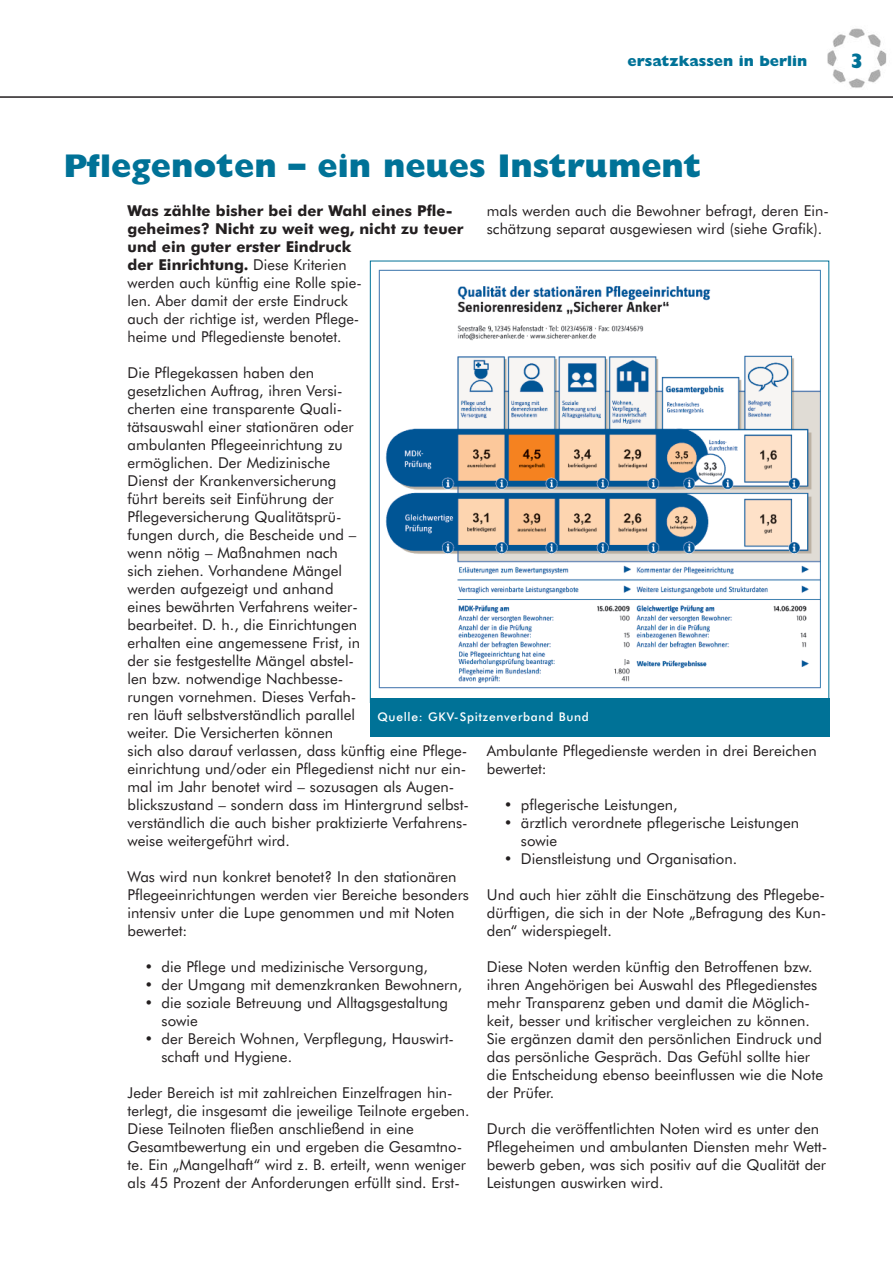
<style>
.page{position:relative;width:893px;height:1263px;background:#fff}
.page>*{position:absolute;margin:0;border:0;box-sizing:border-box;transform-origin:0 0}
.t1{font:800 33px "Gill Sans";color:#007297}
.t2{font:800 21px "Gill Sans";color:#007297}
.t3{font:15px/18px "Futura BT";color:#231f20}
.t4{font:800 15px "Gill Sans";color:#007297}
.t5{font:500 12px "Futura BT";letter-spacing:.06em;color:#fff}
.s1{font-weight:700}
</style>
<div class="page">
<img style="left:827px;top:28px;width:60px;height:60px">
<hr style="left:0;top:96px;width:893px;height:2px;background:#231f20">
<img style="left:378px;top:269px;width:443px;height:420px">
<div style="left:370px;top:699px;width:459px;height:38px;background:#007297"></div>
<p class="t4" style="left:628px;top:56px;width:181px">ersatzkassen in berlin</p>
<h2 class="t2" style="left:850px;top:53px;width:16px">3</h2>
<h1 class="t1" style="left:64px;top:153px;width:639px">Pflegenoten – ein neues Instrument</h1>
<p class="t3" style="left:128px;top:203px;width:338px"><span class="s1">Was zählte bisher bei der Wahl eines Pfle&shy;geheimes? Nicht zu weit weg, nicht zu teuer und ein guter erster Eindruck<br>der Einrichtung.</span> Diese Kriterien<br>werden auch künftig eine Rolle spie-<br>len. Aber damit der erste Eindruck<br>auch der richtige ist, werden Pflege-<br>heime und Pflegedienste benotet.</p>
<p class="t3" style="left:128px;top:365px;width:343px">Die Pflegekassen haben den<br>gesetzlichen Auftrag, ihren Versi-<br>cherten eine transparente Quali-<br>tätsauswahl einer stationären oder<br>ambulanten Pflegeeinrichtung zu<br>ermöglichen. Der Medizinische<br>Dienst der Krankenversicherung<br>führt bereits seit Einführung der<br>Pflegeversicherung Qualitätsprü-<br>fungen durch, die Bescheide und –<br>wenn nötig – Maßnahmen nach<br>sich ziehen. Vorhandene Mängel<br>werden aufgezeigt und anhand<br>eines bewährten Verfahrens weiter-<br>bearbeitet. D. h., die Einrichtungen<br>erhalten eine angemessene Frist, in<br>der sie festgestellte Mängel abstel-<br>len bzw. notwendige Nachbesse-<br>rungen vornehmen. Dieses Verfah-<br>ren läuft selbstverständlich parallel<br>weiter. Die Versicherten können<br>sich also darauf verlassen, dass künftig eine Pflege&shy;einrichtung und/oder ein Pflegedienst nicht nur ein&shy;mal im Jahr benotet wird – sozusagen als Augen&shy;blickszustand – sondern dass im Hintergrund selbst&shy;verständlich die auch bisher praktizierte Verfahrens&shy;weise weitergeführt wird.</p>
<p class="t3" style="left:128px;top:869px;width:343px">Was wird nun konkret benotet? In den stationären Pflegeeinrichtungen werden vier Bereiche besonders intensiv unter die Lupe genommen und mit Noten bewertet:</p>
<p class="t3" style="left:145px;top:959px;width:285px">• die Pflege und medizinische Versorgung,</p>
<p class="t3" style="left:145px;top:977px;width:319px">• der Umgang mit demenzkranken Bewohnern,</p>
<p class="t3" style="left:162px;top:995px;width:288px;text-indent:-17px">• die soziale Betreuung und Alltagsgestaltung sowie</p>
<p class="t3" style="left:161px;top:1031px;width:294px;text-indent:-17px">• der Bereich Wohnen, Verpflegung, Hauswirt&shy;schaft und Hygiene.</p>
<p class="t3" style="left:128px;top:1085px;width:344px">Jeder Bereich ist mit zahlreichen Einzelfragen hin&shy;terlegt, die insgesamt die jeweilige Teilnote ergeben.<br>Diese Teilnoten fließen anschließend in eine Gesamtbewertung ein und ergeben die Gesamtno&shy;te. Ein „Mangelhaft“ wird z. B. erteilt, wenn weniger als 45 Prozent der Anforderungen erfüllt sind. Erst-</p>
<p class="t3" style="left:487px;top:203px;width:343px">mals werden auch die Bewohner befragt, deren Ein&shy;schätzung separat ausgewiesen wird (siehe Grafik).</p>
<p class="t5" style="left:377px;top:712px;width:213px">Quelle: GKV-Spitzenverband Bund</p>
<p class="t3" style="left:487px;top:743px;width:331px">Ambulante Pflegedienste werden in drei Bereichen bewertet:</p>
<p class="t3" style="left:504px;top:797px;width:175px">• pflegerische Leistungen,</p>
<p class="t3" style="left:521px;top:815px;width:280px;text-indent:-17px">• ärztlich verordnete pflegerische Leistungen sowie</p>
<p class="t3" style="left:504px;top:851px;width:235px">• Dienstleistung und Organisation.</p>
<p class="t3" style="left:487px;top:887px;width:341px;text-align:justify">Und auch hier zählt die Einschätzung des Pflegebe&shy;dürftigen, die sich in der Note „Befragung des Kun&shy;den“ widerspiegelt.</p>
<p class="t3" style="left:487px;top:959px;width:338px">Diese Noten werden künftig den Betroffenen bzw. ihren Angehörigen bei Auswahl des Pflegedienstes mehr Transparenz geben und damit die Möglich&shy;keit, besser und kritischer vergleichen zu können.<br>Sie ergänzen damit den persönlichen Eindruck und das persönliche Gespräch. Das Gefühl sollte hier die Entscheidung ebenso beeinflussen wie die Note der Prüfer.</p>
<p class="t3" style="left:487px;top:1121px;width:342px">Durch die veröffentlichten Noten wird es unter den Pflegeheimen und ambulanten Diensten mehr Wett&shy;bewerb geben, was sich positiv auf die Qualität der Leistungen auswirken wird.</p>
</div>
